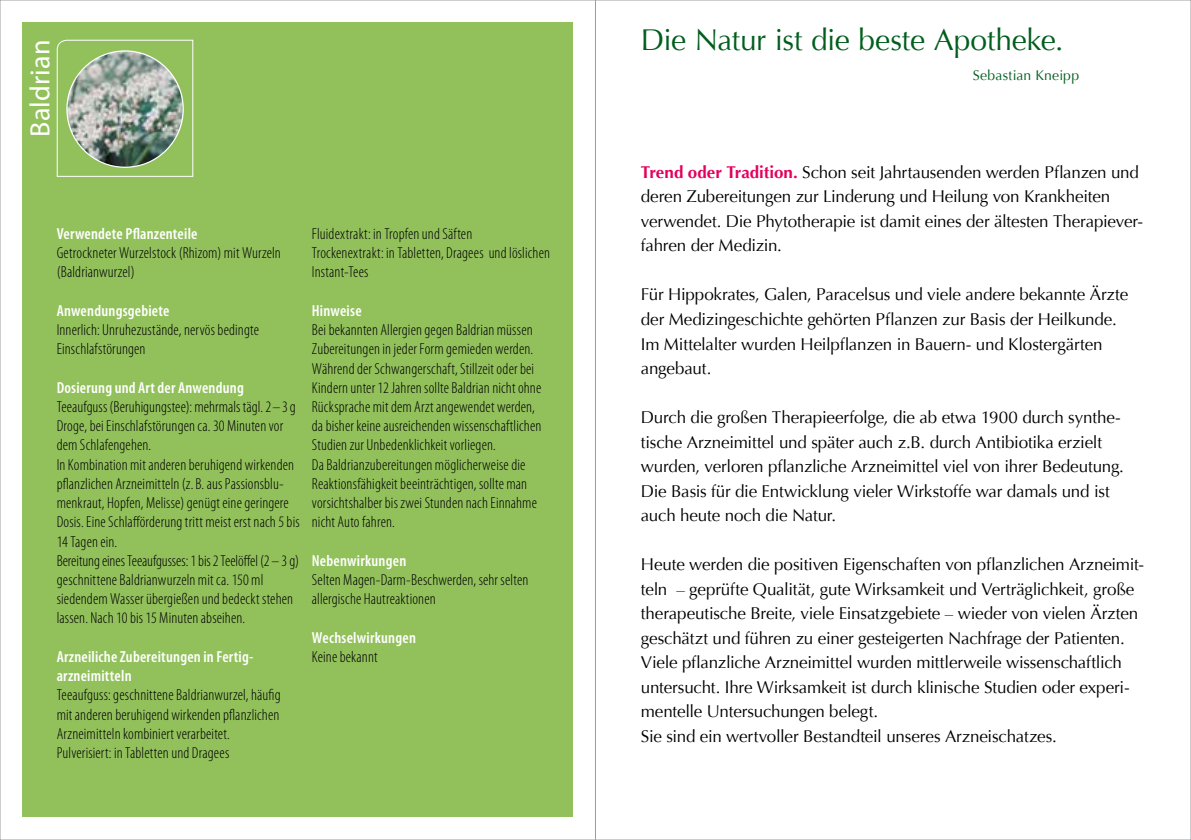
<style>
.page{position:relative;width:1191px;height:840px;background:#fff}
.page>*{position:absolute;margin:0;border:0;box-sizing:border-box;transform-origin:0 0}
.t1{font:30px "Optima";letter-spacing:-.01em;color:#005e1d}
.t2{font:28px "Myriad Pro";letter-spacing:.005em;color:#fff}
.t3{font:17px/24.4px "Optima";letter-spacing:-.01em;color:#000}
.t4{font:300 condensed 16px/19.2px "Myriad Pro";letter-spacing:.01em;color:#000}
.t5{font:600 condensed 16px/19.2px "Myriad Pro";letter-spacing:.015em;color:#fff}
.t6{font:14px "Optima";letter-spacing:.015em;color:#005e1d}
.s1{font-weight:700;color:#e3005d}
</style>
<div class="page">
<div style="left:23px;top:23px;width:550px;height:793px;background:#92c15c"></div>
<svg style="left:56px;top:39px;width:138px;height:138px"></svg>
<img style="left:67px;top:51px;width:116px;height:116px;border-radius:58px">
<h2 class="t2" style="left:25px;top:137px;width:98px;rotate:-90deg">Baldrian</h2>
<p class="t5" style="left:57px;top:224px;width:142px">Verwendete Pflanzenteile</p>
<p class="t4" style="left:57px;top:243px;width:226px">Getrockneter Wurzelstock (Rhizom) mit Wurzeln (Baldrianwurzel)</p>
<p class="t5" style="left:57px;top:301px;width:114px">Anwendungsgebiete</p>
<p class="t4" style="left:57px;top:320px;width:204px">Innerlich: Unruhezustände, nervös bedingte<br>Einschlafstörungen</p>
<p class="t5" style="left:57px;top:378px;width:189px">Dosierung und Art der Anwendung</p>
<p class="t4" style="left:57px;top:397px;width:244px">Teeaufguss (Beruhigungstee): mehrmals tägl. 2– 3 g Droge, bei Einschlafstörungen ca. 30 Minuten vor dem Schlafengehen.<br>In Kombination mit anderen beruhigend wirkenden pflanzlichen Arzneimitteln (z.B. aus Passionsblu&shy;menkraut, Hopfen, Melisse) genügt eine geringere Dosis. Eine Schlafförderung tritt meist erst nach 5 bis 14 Tagen ein.<br>Bereitung eines Teeaufgusses: 1 bis 2 Teelöffel (2 – 3 g) geschnittene Baldrianwurzeln mit ca. 150 ml siedendem Wasser übergießen und bedeckt stehen lassen. Nach 10 bis 15 Minuten abseihen.</p>
<p class="t5" style="left:57px;top:647px;width:198px">Arzneiliche Zubereitungen in Fertig&shy;arzneimitteln</p>
<p class="t4" style="left:57px;top:685px;width:225px">Teeaufguss: geschnittene Baldrianwurzel, häufig mit anderen beruhigend wirkenden pflanzlichen Arzneimitteln kombiniert verarbeitet.<br>Pulverisiert: in Tabletten und Dragees</p>
<p class="t4" style="left:312px;top:224px;width:240px">Fluidextrakt: in Tropfen und Säften<br>Trockenextrakt: in Tabletten, Dragees und löslichen<br>Instant-Tees</p>
<p class="t5" style="left:312px;top:301px;width:51px">Hinweise</p>
<p class="t4" style="left:312px;top:320px;width:231px">Bei bekannten Allergien gegen Baldrian müssen Zubereitungen in jeder Form gemieden werden.<br>Während der Schwangerschaft, Stillzeit oder bei Kindern unter 12 Jahren sollte Baldrian nicht ohne Rücksprache mit dem Arzt angewendet werden, da bisher keine ausreichenden wissenschaftlichen Studien zur Unbedenklichkeit vorliegen.<br>Da Baldrianzubereitungen möglicherweise die Reaktionsfähigkeit beeinträchtigen, sollte man vorsichtshalber bis zwei Stunden nach Einnahme nicht Auto fahren.</p>
<p class="t5" style="left:312px;top:551px;width:96px">Nebenwirkungen</p>
<p class="t4" style="left:312px;top:570px;width:218px">Selten Magen-Darm-Beschwerden, sehr selten allergische Hautreaktionen</p>
<p class="t5" style="left:312px;top:627px;width:106px">Wechselwirkungen</p>
<p class="t4" style="left:312px;top:647px;width:67px">Keine bekannt</p>
<h1 class="t1" style="left:641px;top:23px;width:424px">Die Natur ist die beste Apotheke.</h1>
<p class="t6" style="left:972px;top:67px;width:108px">Sebastian Kneipp</p>
<p class="t3" style="left:641px;top:160px;width:504px"><span class="s1">Trend oder Tradition.</span> Schon seit Jahrtausenden werden Pflanzen und deren Zubereitungen zur Linderung und Heilung von Krankheiten verwendet. Die Phytotherapie ist damit eines der ältesten Therapiever&shy;fahren der Medizin.</p>
<p class="t3" style="left:641px;top:282px;width:489px">Für Hippokrates, Galen, Paracelsus und viele andere bekannte Ärzte der Medizingeschichte gehörten Pflanzen zur Basis der Heilkunde.<br>Im Mittelalter wurden Heilpflanzen in Bauern- und Klostergärten angebaut.</p>
<p class="t3" style="left:641px;top:405px;width:484px">Durch die großen Therapieerfolge, die ab etwa 1900 durch synthe&shy;tische Arzneimittel und später auch z.B. durch Antibiotika erzielt wurden, verloren pflanzliche Arzneimittel viel von ihrer Bedeutung.<br>Die Basis für die Entwicklung vieler Wirkstoffe war damals und ist auch heute noch die Natur.</p>
<p class="t3" style="left:641px;top:552px;width:505px">Heute werden die positiven Eigenschaften von pflanzlichen Arzneimit&shy;teln – geprüfte Qualität, gute Wirksamkeit und Verträglichkeit, große therapeutische Breite, viele Einsatzgebiete – wieder von vielen Ärzten geschätzt und führen zu einer gesteigerten Nachfrage der Patienten.<br>Viele pflanzliche Arzneimittel wurden mittlerweile wissenschaftlich untersucht. Ihre Wirksamkeit ist durch klinische Studien oder experi&shy;mentelle Untersuchungen belegt.<br>Sie sind ein wertvoller Bestandteil unseres Arzneischatzes.</p>
</div>
